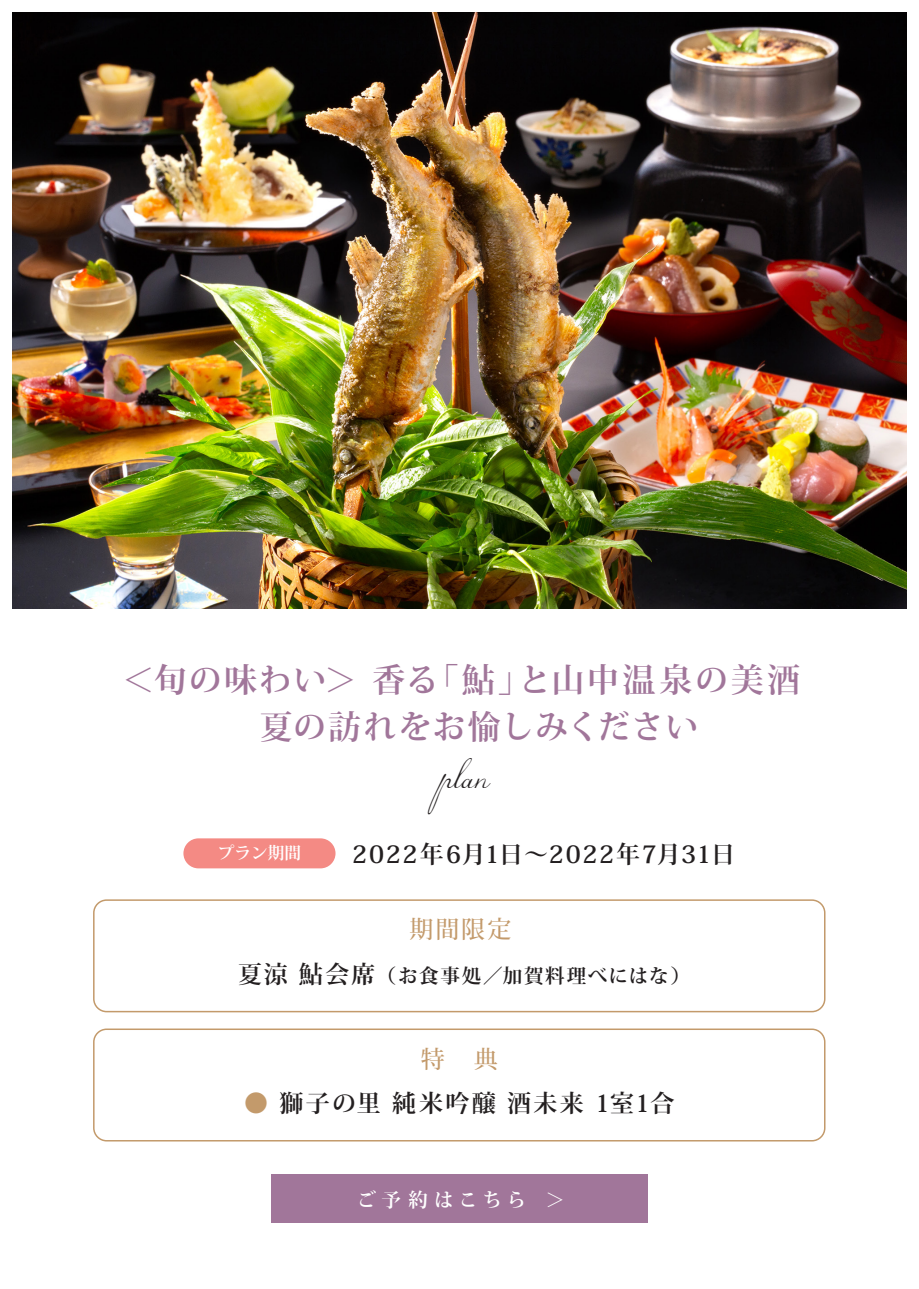
<style>
.page{position:relative;width:919px;height:1289px;background:#fff}
.page>*{position:absolute;margin:0;border:0;box-sizing:border-box;transform-origin:0 0}
.t1{font:700 33px "Koz Min Pr 6 N";letter-spacing:.055em;color:#a1769a}
.t2{font:700 33px "Koz Min Pr 6 N";letter-spacing:.025em;color:#a1769a}
.t3{font:33px "Loopi";color:#231f20}
.t4{font:700 24px "Koz Min Pr 6 N";letter-spacing:.07em;color:#231f20}
.t5{font:700 24px "Koz Min Pr 6 N";letter-spacing:.09em;color:#231f20}
.t6{font:500 24px "Koz Min Pr 6 N";color:#c39a6b}
.t7{font:700 19.5px "Koz Min Pr 6 N";letter-spacing:.085em;color:#231f20}
.t8{font:700 19.5px "Koz Min Pr 6 N";letter-spacing:.255em;color:#fff}
.t9{font:700 16.65px "Koz Min Pr 6 N";color:#fff}
.s1{font-size:24px}
.s2{color:#c39a6b}
</style>
<div class="page">
<div style="left:271px;top:1174px;width:376px;height:48px;background:#a1769a"></div>
<div style="left:93px;top:899px;width:732px;height:113px;border:2px solid #c39a6b;border-radius:13px"></div>
<div style="left:93px;top:1028px;width:732px;height:113px;border:2px solid #c39a6b;border-radius:13px"></div>
<div style="left:183px;top:838px;width:152px;height:30px;background:#f48a84;border-radius:15px"></div>
<img style="left:13px;top:13px;width:893px;height:595px">
<p class="t1" style="left:122px;top:661px;width:680px">＜旬の味わい＞ 香る「鮎」と山中温泉の美酒</p>
<p class="t2" style="left:223px;top:708px;width:476px">　夏の訪れをお愉しみください</p>
<p class="t3" style="left:440px;top:756px;width:51px">pla n</p>
<p class="t9" style="left:218px;top:843px;width:85px">プラン期間</p>
<p class="t4" style="left:352px;top:840px;width:384px">2022年6月1日～2022年7月31日</p>
<p class="t6" style="left:409px;top:916px;width:104px">期間限定</p>
<p class="t7" style="left:238px;top:964px;width:453px"><span class="s1">夏涼 鮎会席</span> （お食事処／加賀料理べにはな）</p>
<p class="t6" style="left:421px;top:1045px;width:78px">特　典</p>
<p class="t5" style="left:244px;top:1089px;width:431px"><span class="s2">●</span> 獅子の里 純米吟醸 酒未来 1室1合</p>
<p class="t8" style="left:357px;top:1188px;width:209px">ご予約はこちら ＞</p>
</div>
